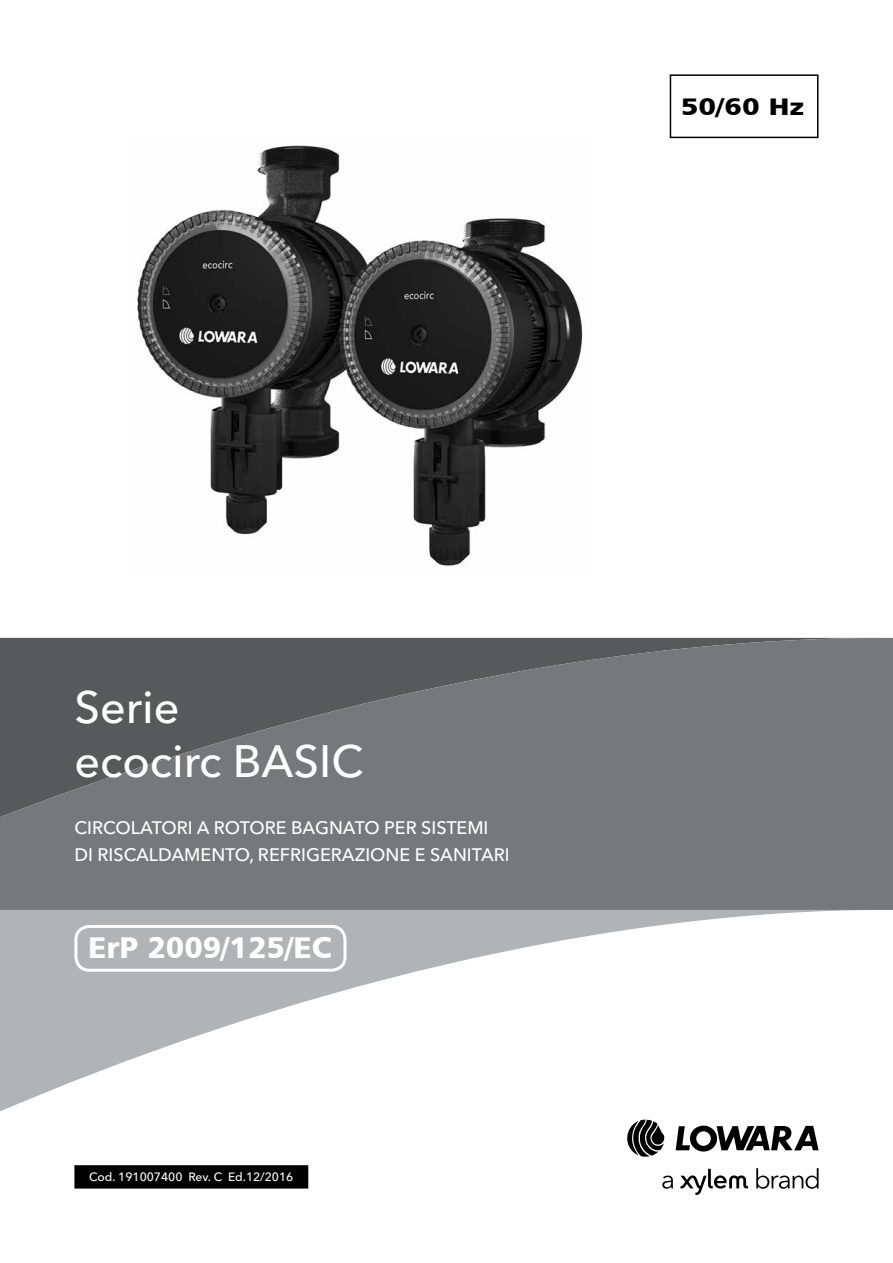
<style>
.page{position:relative;width:893px;height:1263px;background:#fff}
.page>*{position:absolute;margin:0;border:0;box-sizing:border-box;transform-origin:0 0}
.t1{font:500 45px/54px "Avenir Next LT Pro";color:#fff}
.t2{font:30px "Humanist 777 BT Black B";color:#fff}
.t3{font:24px "Humanist 777 BT Black B";color:#000;scale:1.2 1}
.t4{font:500 18px/27px "Avenir Next LT Pro";color:#fff}
.t5{font:500 12px "Avenir Next LT Pro";color:#fff}
</style>
<div class="page">
<svg style="left:0;top:910px;width:863px;height:202px"></svg>
<div style="left:75px;top:1166px;width:233px;height:22px;background:#000"></div>
<div style="left:74px;top:1165px;width:234px;height:23px;border:2px solid #000"></div>
<svg style="left:0;top:638px;width:893px;height:272px;background:#707173"></svg>
<svg style="left:627px;top:1119px;width:38px;height:38px"></svg>
<svg style="left:676px;top:1125px;width:143px;height:26px"></svg>
<svg style="left:662px;top:1175px;width:11px;height:14px"></svg>
<svg style="left:756px;top:1168px;width:63px;height:21px"></svg>
<svg style="left:680px;top:1169px;width:68px;height:26px"></svg>
<div style="left:74px;top:925px;width:273px;height:47px;border:3px solid #fff;border-radius:14px"></div>
<div style="left:670px;top:74px;width:148px;height:64px;border:2px solid #000"></div>
<img style="left:137px;top:145px;width:446px;height:421px">
<h3 class="t3" style="left:681px;top:91px;width:104px">50/60 Hz</h3>
<h1 class="t1" style="left:74px;top:680px;width:290px">Serie<br>ecocirc BASIC</h1>
<p class="t4" style="left:74px;top:814px;width:437px">CIRCOLATORI A ROTORE BAGNATO PER SISTEMI<br>DI RISCALDAMENTO, REFRIGERAZIONE E SANITARI</p>
<h2 class="t2" style="left:88px;top:928px;width:246px">ErP 2009/125/EC</h2>
<p class="t5" style="left:89px;top:1170px;width:206px">Cod. 191007400 Rev. C Ed.12/2016</p>
</div>
